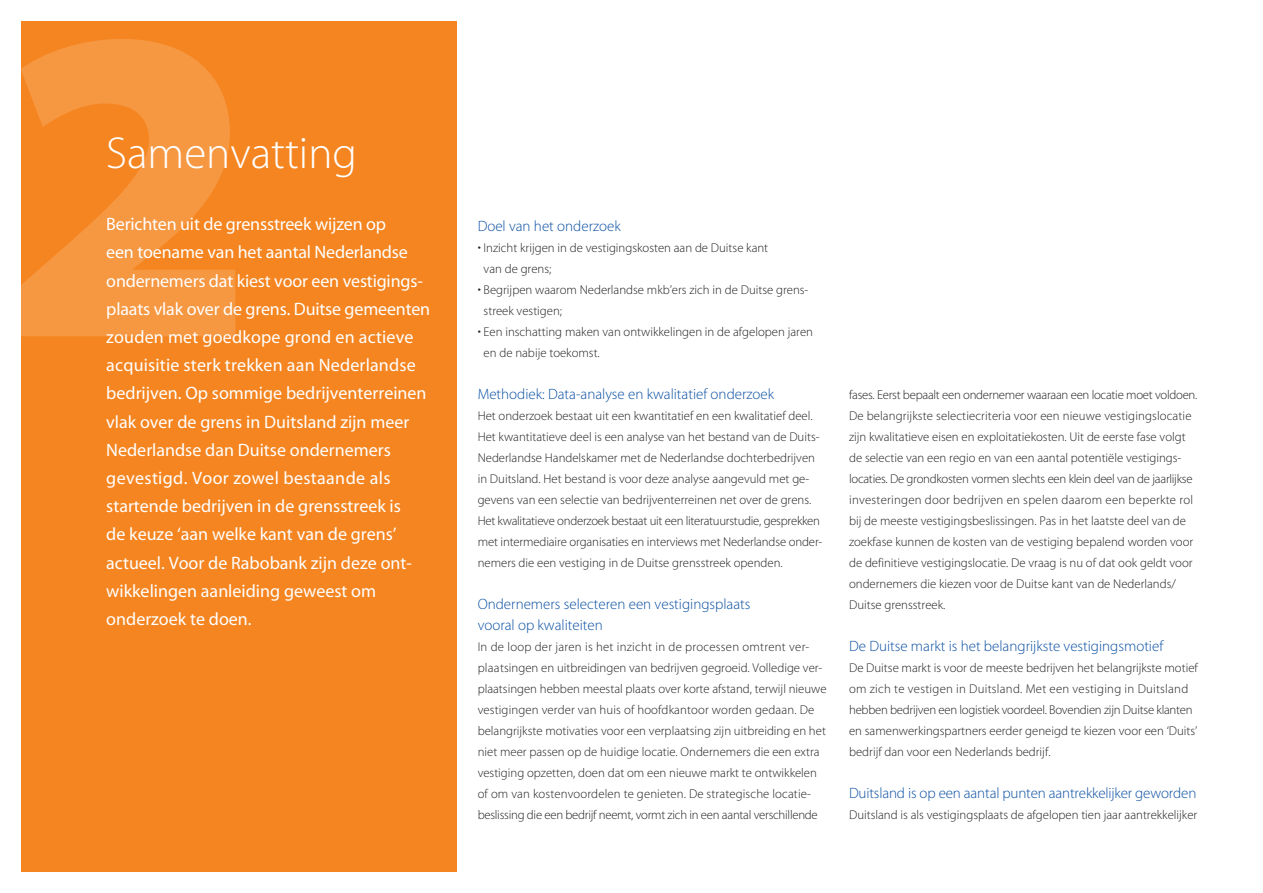
<style>
.page{position:relative;width:1263px;height:893px;background:#fff}
.page>*{position:absolute;margin:0;border:0;box-sizing:border-box;transform-origin:0 0}
.t1{font:450px "Myriad MM 830 600";color:#fff}
.t2{font:45px "Myriad MM 215 600";color:#fff}
.t3{font:18px/28.2px "Myriad MM 400 600";color:#fff}
.t4{font:15px/21px "Myriad MM 215 600";color:#0a4fa2}
.t5{font:12.75px/21px "Myriad MM 215 600";color:#231f20}
</style>
<div class="page">
<div style="left:21px;top:21px;width:435px;height:851px;background:#f58520"></div>
<h1 class="t1" style="left:0;top:-32px;width:259px">2</h1>
<h2 class="t2" style="left:106px;top:131px;width:252px">Samenvatting</h2>
<p class="t3" style="left:106px;top:211px;width:325px">Berichten uit de grensstreek wijzen op<br>een toename van het aantal Nederlandse ondernemers dat kiest voor een vestigings&shy;plaats vlak over de grens. Duitse gemeenten zouden met goedkope grond en actieve acquisitie sterk trekken aan Nederlandse bedrijven. Op sommige bedrijventerreinen vlak over de grens in Duitsland zijn meer Nederlandse dan Duitse ondernemers gevestigd. Voor zowel bestaande als startende bedrijven in de grensstreek is<br>de keuze ‘aan welke kant van de grens’ actueel. Voor de Rabobank zijn deze ont&shy;wikkelingen aanleiding geweest om onderzoek te doen.</p>
<p class="t4" style="left:478px;top:217px;width:145px">Doel van het onderzoek</p>
<p class="t5" style="left:484px;top:238px;width:286px;text-indent:-6px">• Inzicht krijgen in de vestigingskosten aan de Duitse kant van de grens;</p>
<p class="t5" style="left:484px;top:280px;width:326px;text-indent:-6px">• Begrijpen waarom Nederlandse mkb’ers zich in de Duitse grens&shy;streek vestigen;</p>
<p class="t5" style="left:484px;top:322px;width:331px;text-indent:-6px">• Een inschatting maken van ontwikkelingen in de afgelopen jaren en de nabije toekomst.</p>
<p class="t4" style="left:478px;top:385px;width:298px">Methodiek: Data-analyse en kwalitatief onderzoek</p>
<p class="t5" style="left:478px;top:406px;width:345px">Het onderzoek bestaat uit een kwantitatief en een kwalitatief deel.<br>Het kwantitatieve deel is een analyse van het bestand van de Duits-Nederlandse Handelskamer met de Nederlandse dochterbedrijven in Duitsland. Het bestand is voor deze analyse aangevuld met ge&shy;gevens van een selectie van bedrijventerreinen net over de grens.<br>Het kwalitatieve onderzoek bestaat uit een literatuurstudie, gesprekken met intermediaire organisaties en interviews met Nederlandse onder&shy;nemers die een vestiging in de Duitse grensstreek openden.</p>
<p class="t4" style="left:478px;top:595px;width:274px">Ondernemers selecteren een vestigingsplaats vooral op kwaliteiten</p>
<p class="t5" style="left:478px;top:637px;width:350px">In de loop der jaren is het inzicht in de processen omtrent ver&shy;plaatsingen en uitbreidingen van bedrijven gegroeid. Volledige ver&shy;plaatsingen hebben meestal plaats over korte afstand, terwijl nieuwe vestigingen verder van huis of hoofdkantoor worden gedaan. De belangrijkste motivaties voor een verplaatsing zijn uitbreiding en het niet meer passen op de huidige locatie. Ondernemers die een extra vestiging opzetten, doen dat om een nieuwe markt te ontwikkelen of om van kostenvoordelen te genieten. De strategische locatie&shy;beslissing die een bedrijf neemt, vormt zich in een aantal verschillende</p>
<p class="t5" style="left:849px;top:385px;width:350px">fases. Eerst bepaalt een ondernemer waaraan een locatie moet voldoen.<br>De belangrijkste selectiecriteria voor een nieuwe vestigingslocatie zijn kwalitatieve eisen en exploitatiekosten. Uit de eerste fase volgt de selectie van een regio en van een aantal potentiële vestigings&shy;locaties. De grondkosten vormen slechts een klein deel van de jaarlijkse investeringen door bedrijven en spelen daarom een beperkte rol bij de meeste vestigingsbeslissingen. Pas in het laatste deel van de zoekfase kunnen de kosten van de vestiging bepalend worden voor de definitieve vestigingslocatie. De vraag is nu of dat ook geldt voor ondernemers die kiezen voor de Duitse kant van de Nederlands/ Duitse grensstreek.</p>
<p class="t4" style="left:849px;top:637px;width:316px">De Duitse markt is het belangrijkste vestigingsmotief</p>
<p class="t5" style="left:849px;top:658px;width:350px">De Duitse markt is voor de meeste bedrijven het belangrijkste motief om zich te vestigen in Duitsland. Met een vestiging in Duitsland hebben bedrijven een logistiek voordeel. Bovendien zijn Duitse klanten en samenwerkingspartners eerder geneigd te kiezen voor een ‘Duits’ bedrijf dan voor een Nederlands bedrijf.</p>
<p class="t4" style="left:849px;top:784px;width:349px">Duitsland is op een aantal punten aantrekkelijker geworden</p>
<p class="t5" style="left:849px;top:805px;width:350px">Duitsland is als vestigingsplaats de afgelopen tien jaar aantrekkelijker</p>
</div>
